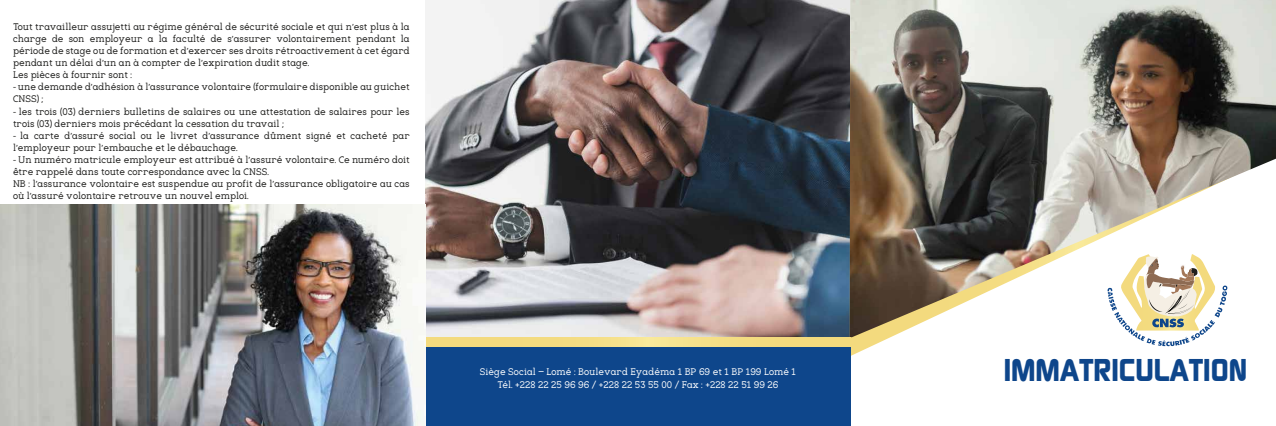
<style>
.page{position:relative;width:1276px;height:426px;background:#fff}
.page>*{position:absolute;margin:0;border:0;box-sizing:border-box;transform-origin:0 0}
.t1{font:700 29.9px "Bazouk S Si";color:#0e468b}
.t2{font:10px/12px "Eligible";color:#1d1d1b}
.t3{font:10px/12px "Eligible";color:#fff;text-align:center}
.s1{font-family:"Myriad Pro"}
</style>
<div class="page">
<img style="left:425px;top:0;width:425px;height:337px">
<img style="left:850px;top:0;width:426px;height:337px">
<div style="left:425px;top:344px;width:425px;height:81px;background:#0e468b"></div>
<svg style="left:425px;top:337px;width:426px;height:9px;background:#f4dd84"></svg>
<img style="left:0;top:204px;width:425px;height:221px">
<img style="left:1145px;top:229px;width:74px;height:25px">
<svg style="left:1107px;top:254px;width:120px;height:92px"></svg>
<p class="t2" style="left:13px;top:20px;width:398px">Tout travailleur assujetti au régime général de sécurité sociale et qui n’est plus à la charge de son employeur a la faculté de s’assurer volontairement pendant la période de stage ou de formation et d’exercer ses droits rétroactivement à cet égard pendant un délai d’un an à compter de l’expiration dudit stage.<br>Les pièces à fournir sont :</p>
<p class="t2" style="left:13px;top:80px;width:398px"><span class="s1">-</span> une demande d’adhésion à l’assurance volontaire (formulaire disponible au guichet<br>CNSS) ;</p>
<p class="t2" style="left:13px;top:104px;width:398px"><span class="s1">-</span> les trois (03) derniers bulletins de salaires ou une attestation de salaires pour les trois (03) derniers mois précédant la cessation du travail ;</p>
<p class="t2" style="left:13px;top:128px;width:398px"><span class="s1">-</span> la carte d’assuré social ou le livret d’assurance dûment signé et cacheté par l’employeur pour l’embauche et le débauchage.</p>
<p class="t2" style="left:13px;top:152px;width:398px"><span class="s1">-</span> Un numéro matricule employeur est attribué à l’assuré volontaire. Ce numéro doit être rappelé dans toute correspondance avec la CNSS.<br>NB : l’assurance volontaire est suspendue au profit de l’assurance obligatoire au cas où l’assuré volontaire retrouve un nouvel emploi.</p>
<p class="t3" style="left:480px;top:365px;width:318px">Siège Social – Lomé : Boulevard Eyadéma 1 BP 69 et 1 BP 199 Lomé 1<br>Tél. +228 22 25 96 96 / +228 22 53 55 00 / Fax : +228 22 51 99 26</p>
<h1 class="t1" style="left:1003px;top:355px;width:245px">IMMATRICULATION</h1>
</div>
